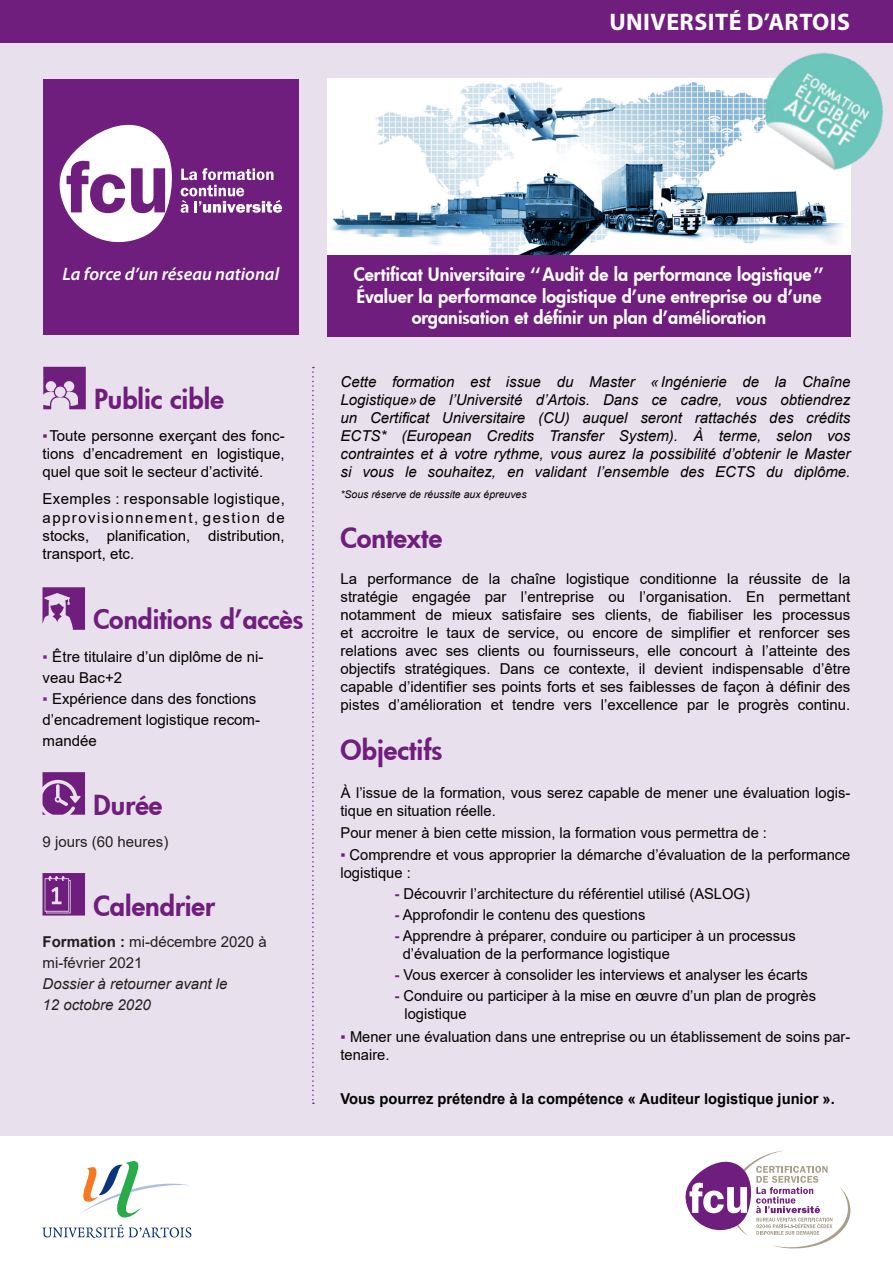
<style>
.page{position:relative;width:893px;height:1263px;background:#fff}
.page>*{position:absolute;margin:0;border:0;box-sizing:border-box;transform-origin:0 0}
.t1{font:800 27px "Futura";color:#701e7d}
.t2{font:800 26.25px "Futura";color:#701e7d}
.t3{font:700 24px "Myriad Pro";letter-spacing:.02em;color:#fff}
.t4{font:800 18px/21.6px "Futura";color:#fff;text-align:center}
.t5{font:italic 600 18px "Myriad Pro";color:#fff}
.t6{font:15px/18px "Arial";color:#000}
.t7{font:italic 15px/18px "Arial";color:#000;text-align:justify}
.t8{font:700 15px "Arial";color:#000}
.t9{font:15px/21px "Arial";color:#231f20}
.t10{font:italic 15px/21px "Arial";color:#231f20}
.t11{font:italic 10.5px "Arial";color:#000}
.s1{color:#701e7d}
.s2{color:#7d298e}
.s3{font-weight:700}
.s4{font-weight:700;color:#701e7d}
</style>
<div class="page">
<div style="left:0;top:43px;width:893px;height:1093px;background:#e8e0ec"></div>
<div style="left:43px;top:80px;width:255px;height:255px;background:#701e7d"></div>
<svg style="left:43px;top:1161px;width:148px;height:77px"></svg>
<div style="left:0;top:0;width:893px;height:43px;background:#701e7d"></div>
<svg style="left:312px;top:367px;width:2px;height:737px"></svg>
<img style="left:327px;top:79px;width:523px;height:176px">
<svg style="left:43px;top:367px;width:43px;height:42px"></svg>
<svg style="left:43px;top:772px;width:42px;height:43px"></svg>
<svg style="left:43px;top:587px;width:42px;height:43px"></svg>
<svg style="left:43px;top:873px;width:42px;height:42px;background:#80388b"></svg>
<svg style="left:685px;top:1150px;width:166px;height:99px"></svg>
<svg style="left:59px;top:124px;width:113px;height:119px"></svg>
<svg style="left:181px;top:168px;width:101px;height:45px"></svg>
<img style="left:751px;top:52px;width:133px;height:131px">
<div style="left:327px;top:255px;width:523px;height:82px;background:#701e7d"></div>
<h3 class="t3" style="left:609px;top:7px;width:242px">UNIVERSITÉ D’ARTOIS</h3>
<p class="t5" style="left:63px;top:262px;width:218px">La force d’un réseau national</p>
<h1 class="t1" style="left:94px;top:381px;width:131px">Public cible</h1>
<p class="t6" style="left:43px;top:427px;width:244px;text-align:justify"><span class="s1">▪</span>Toute personne exerçant des fonc&shy;tions d’encadrement en logistique, quel que soit le secteur d’activité.</p>
<p class="t6" style="left:43px;top:490px;width:244px;text-align:justify">Exemples : responsable logistique, approvisionnement, gestion de stocks, planification, distribution, transport, etc.</p>
<h2 class="t2" style="left:94px;top:602px;width:211px">Conditions d’accès</h2>
<p class="t6" style="left:43px;top:646px;width:222px;line-height:21px"><span class="s2">▪</span> Être titulaire d’un diplôme de ni&shy;veau Bac+2</p>
<p class="t6" style="left:43px;top:688px;width:219px;line-height:21px"><span class="s2">▪</span> Expérience dans des fonctions d’encadrement logistique recom&shy;mandée</p>
<h1 class="t1" style="left:94px;top:786px;width:70px">Durée</h1>
<p class="t9" style="left:43px;top:831px;width:127px">9 jours (60 heures)</p>
<h1 class="t1" style="left:94px;top:887px;width:123px">Calendrier</h1>
<p class="t9" style="left:43px;top:931px;width:226px"><span class="s3">Formation :</span> mi-décembre 2020 à mi-février 2021</p>
<p class="t10" style="left:43px;top:973px;width:187px">Dossier à retourner avant le<br>12 octobre 2020</p>
<p class="t4" style="left:354px;top:263px;width:471px">Certificat Universitaire ‘‘Audit de la performance logistique’’<br>Évaluer la performance logistique d’une entreprise ou d’une organisation et définir un plan d’amélioration</p>
<p class="t7" style="left:341px;top:373px;width:511px">Cette formation est issue du Master «Ingénierie de la Chaîne Logistique»de l’Université d’Artois. Dans ce cadre, vous obtiendrez un Certificat Universitaire (CU) auquel seront rattachés des crédits ECTS* (European Credits Transfer System). À terme, selon vos contraintes et à votre rythme, vous aurez la possibilité d’obtenir le Master si vous le souhaitez, en validant l’ensemble des ECTS du diplôme.</p>
<p class="t11" style="left:341px;top:487px;width:188px">*Sous réserve de réussite aux épreuves</p>
<h1 class="t1" style="left:341px;top:520px;width:103px">Contexte</h1>
<p class="t6" style="left:341px;top:570px;width:511px;text-align:justify">La performance de la chaîne logistique conditionne la réussite de la stratégie engagée par l’entreprise ou l’organisation. En permettant notamment de mieux satisfaire ses clients, de fiabiliser les processus et accroitre le taux de service, ou encore de simplifier et renforcer ses relations avec ses clients ou fournisseurs, elle concourt à l’atteinte des objectifs stratégiques. Dans ce contexte, il devient indispensable d’être capable d’identifier ses points forts et ses faiblesses de façon à définir des pistes d’amélioration et tendre vers l’excellence par le progrès continu.</p>
<h1 class="t1" style="left:341px;top:732px;width:104px">Objectifs</h1>
<p class="t6" style="left:341px;top:783px;width:511px">À l’issue de la formation, vous serez capable de mener une évaluation logis&shy;tique en situation réelle.</p>
<p class="t6" style="left:341px;top:823px;width:428px">Pour mener à bien cette mission, la formation vous permettra de :</p>
<p class="t6" style="left:341px;top:846px;width:511px"><span class="s1">▪</span> Comprendre et vous approprier la démarche d’évaluation de la performance logistique :</p>
<p class="t6" style="left:395px;top:885px;width:357px"><span class="s4">-</span> Découvrir l’architecture du référentiel utilisé (ASLOG)</p>
<p class="t6" style="left:395px;top:906px;width:252px"><span class="s4">-</span> Approfondir le contenu des questions</p>
<p class="t6" style="left:403px;top:927px;width:394px;text-indent:-8px"><span class="s4">-</span> Apprendre à préparer, conduire ou participer à un processus d’évaluation de la performance logistique</p>
<p class="t6" style="left:395px;top:966px;width:415px"><span class="s4">-</span> Vous exercer à consolider les interviews et analyser les écarts</p>
<p class="t6" style="left:405px;top:987px;width:413px;text-indent:-10px"><span class="s4">-</span> Conduire ou participer à la mise en œuvre d’un plan de progrès logistique</p>
<p class="t6" style="left:341px;top:1027px;width:511px"><span class="s1">▪</span> Mener une évaluation dans une entreprise ou un établissement de soins par&shy;tenaire.</p>
<p class="t8" style="left:341px;top:1088px;width:496px">Vous pourrez prétendre à la compétence « Auditeur logistique junior ».</p>
</div>
